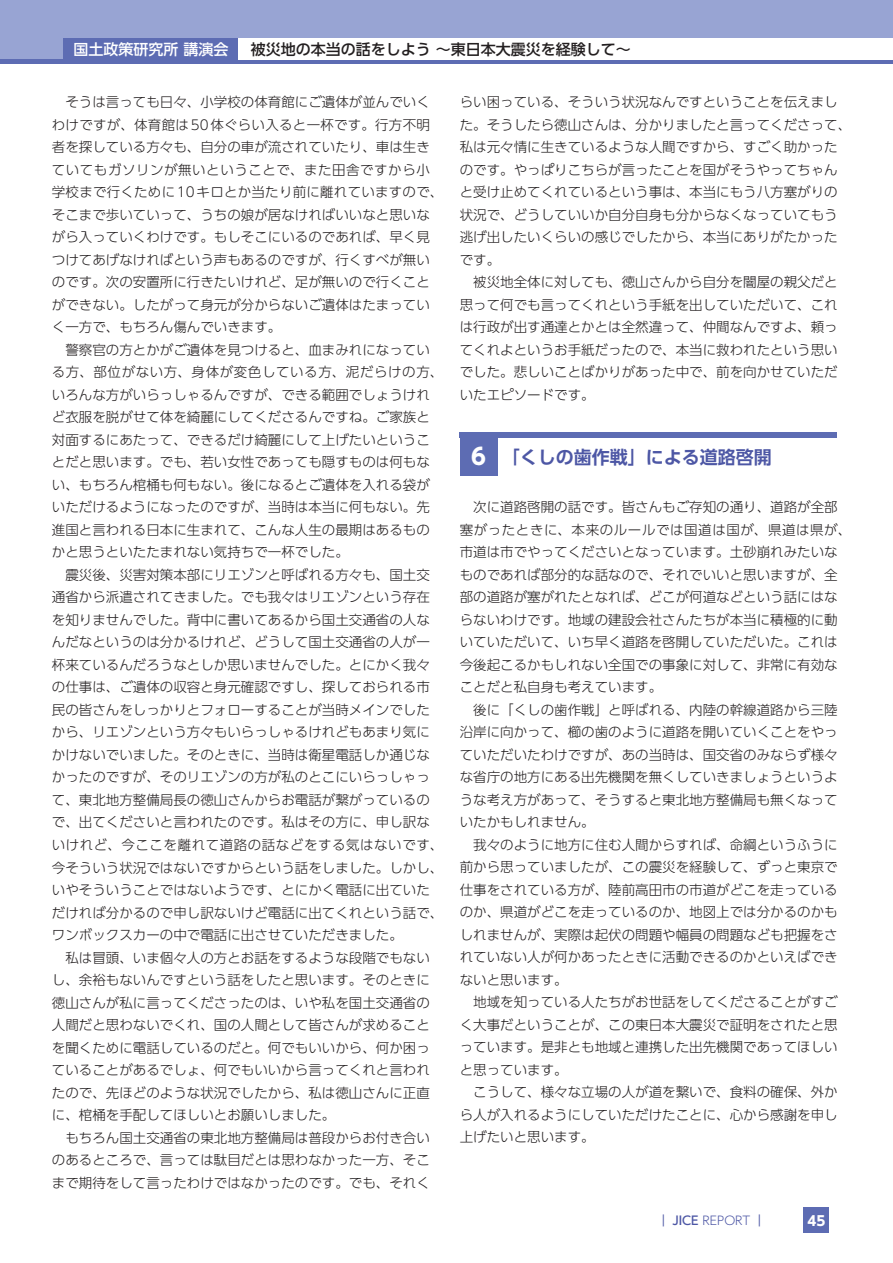
<style>
.page{position:relative;width:893px;height:1263px;background:#fff}
.page>*{position:absolute;margin:0;border:0;box-sizing:border-box;transform-origin:0 0}
.t1{font:700 18px "UD Shin Go Pro De";color:#4d57a5}
.t2{font:500 15px "UD Shin Go Pro";color:#231f20}
.t3{font:500 15px "UD Shin Go Pro";color:#fff}
.t4{font:300 13.5px/22.5px "UD Shin Go Pro";color:#231f20;text-align:justify}
.t5{font:700 13.5px "UD Shin Go Pro";color:#fff}
.t6{font:500 12px "UD Shin Go Pro";color:#4d57a5}
.s1{font-family:"UD Shin Go Pro";font-size:22.5px;color:#fff}
.s2{font-weight:300}
</style>
<div class="page">
<div style="left:0;top:0;width:893px;height:64px;background:#98a4d3"></div>
<div style="left:0;top:59px;width:893px;height:5px;background:#5d6cb3"></div>
<div style="left:238px;top:38px;width:655px;height:22px;background:#fff"></div>
<div style="left:64px;top:38px;width:174px;height:22px;background:#5d6cb3"></div>
<div style="left:804px;top:1208px;width:25px;height:25px;background:#5d6cb3"></div>
<div style="left:460px;top:437px;width:37px;height:39px;background:#5d6cb3"></div>
<div style="left:460px;top:432px;width:377px;height:5px;background:#5d6cb3"></div>
<p class="t3" style="left:73px;top:37px;width:156px">国土政策研究所 講演会</p>
<p class="t2" style="left:251px;top:37px;width:381px">被災地の本当の話をしよう ～東日本大震災を経験して～</p>
<p class="t4" style="left:52px;top:90px;width:393px;text-align:left;text-indent:14px">そうは言っても日々、小学校の体育館にご遺体が並んでいくわけですが、体育館は50体ぐらい入ると一杯です。行方不明者を探している方々も、自分の車が流されていたり、車は生きていてもガソリンが無いということで、また田舎ですから小学校まで行くために10キロとか当たり前に離れていますので、そこまで歩いていって、うちの娘が居なければいいなと思いながら入っていくわけです。もしそこにいるのであれば、早く見つけてあげなければという声もあるのですが、行くすべが無いのです。次の安置所に行きたいけれど、足が無いので行くことができない。したがって身元が分からないご遺体はたまっていく一方で、もちろん傷んでいきます。</p>
<p class="t4" style="left:52px;top:338px;width:393px;text-align:left;text-indent:14px">警察官の方とかがご遺体を見つけると、血まみれになっている方、部位がない方、身体が変色している方、泥だらけの方、いろんな方がいらっしゃるんですが、できる範囲でしょうけれど衣服を脱がせて体を綺麗にしてくださるんですね。ご家族と対面するにあたって、できるだけ綺麗にして上げたいということだと思います。でも、若い女性であっても隠すものは何もない、もちろん棺桶も何もない。後になるとご遺体を入れる袋がいただけるようになったのですが、当時は本当に何もない。先進国と言われる日本に生まれて、こんな人生の最期はあるものかと思うといたたまれない気持ちで一杯でした。</p>
<p class="t4" style="left:52px;top:563px;width:393px;text-align:left;text-indent:14px">震災後、災害対策本部にリエゾンと呼ばれる方々も、国土交通省から派遣されてきました。でも我々はリエゾンという存在を知りませんでした。背中に書いてあるから国土交通省の人なんだなというのは分かるけれど、どうして国土交通省の人が一杯来ているんだろうなとしか思いませんでした。とにかく我々の仕事は、ご遺体の収容と身元確認ですし、探しておられる市民の皆さんをしっかりとフォローすることが当時メインでしたから、リエゾンという方々もいらっしゃるけれどもあまり気にかけないでいました。そのときに、当時は衛星電話しか通じなかったのですが、そのリエゾンの方が私のとこにいらっしゃって、東北地方整備局長の徳山さんからお電話が繋がっているので、出てくださいと言われたのです。私はその方に、申し訳ないけれど、今ここを離れて道路の話などをする気はないです、今そういう状況ではないですからという話をしました。しかし、いやそういうことではないようです、とにかく電話に出ていただければ分かるので申し訳ないけど電話に出てくれという話で、ワンボックスカーの中で電話に出させていただきました。</p>
<p class="t4" style="left:52px;top:946px;width:379px;text-indent:14px">私は冒頭、いま個々人の方とお話をするような段階でもないし、余裕もないんですという話をしたと思います。そのときに徳山さんが私に言ってくださったのは、いや私を国土交通省の人間だと思わないでくれ、国の人間として皆さんが求めることを聞くために電話しているのだと。何でもいいから、何か困っていることがあるでしょ、何でもいいから言ってくれと言われたので、先ほどのような状況でしたから、私は徳山さんに正直に、棺桶を手配してほしいとお願いしました。</p>
<p class="t4" style="left:52px;top:1126px;width:379px;text-indent:14px">もちろん国土交通省の東北地方整備局は普段からお付き合いのあるところで、言っては駄目だとは思わなかった一方、そこまで期待をして言ったわけではなかったのです。でも、それく</p>
<p class="t4" style="left:460px;top:90px;width:393px;text-align:left">らい困っている、そういう状況なんですということを伝えました。そうしたら徳山さんは、分かりましたと言ってくださって、私は元々情に生きているような人間ですから、すごく助かったのです。やっぱりこちらが言ったことを国がそうやってちゃんと受け止めてくれているという事は、本当にもう八方塞がりの状況で、どうしていいか自分自身も分からなくなっていてもう逃げ出したいくらいの感じでしたから、本当にありがたかったです。</p>
<p class="t4" style="left:460px;top:270px;width:379px;text-indent:14px">被災地全体に対しても、徳山さんから自分を闇屋の親父だと思って何でも言ってくれという手紙を出していただいて、これは行政が出す通達とかとは全然違って、仲間なんですよ、頼ってくれよというお手紙だったので、本当に救われたという思いでした。悲しいことばかりがあった中で、前を向かせていただいたエピソードです。</p>
<h1 class="t1" style="left:471px;top:442px;width:302px"><span class="s1">6</span> 「くしの歯作戦」による道路啓開</h1>
<p class="t4" style="left:460px;top:495px;width:393px;text-align:left;text-indent:14px">次に道路啓開の話です。皆さんもご存知の通り、道路が全部塞がったときに、本来のルールでは国道は国が、県道は県が、市道は市でやってくださいとなっています。土砂崩れみたいなものであれば部分的な話なので、それでいいと思いますが、全部の道路が塞がれたとなれば、どこが何道などという話にはならないわけです。地域の建設会社さんたちが本当に積極的に動いていただいて、いち早く道路を啓開していただいた。これは今後起こるかもしれない全国での事象に対して、非常に有効なことだと私自身も考えています。</p>
<p class="t4" style="left:460px;top:698px;width:379px;text-indent:14px">後に「くしの歯作戦」と呼ばれる、内陸の幹線道路から三陸沿岸に向かって、櫛の歯のように道路を開いていくことをやっていただいたわけですが、あの当時は、国交省のみならず様々な省庁の地方にある出先機関を無くしていきましょうというような考え方があって、そうすると東北地方整備局も無くなっていたかもしれません。</p>
<p class="t4" style="left:460px;top:833px;width:379px;text-indent:14px">我々のように地方に住む人間からすれば、命綱というふうに前から思っていましたが、この震災を経験して、ずっと東京で仕事をされている方が、陸前高田市の市道がどこを走っているのか、県道がどこを走っているのか、地図上では分かるのかもしれませんが、実際は起伏の問題や幅員の問題なども把握をされていない人が何かあったときに活動できるのかといえばできないと思います。</p>
<p class="t4" style="left:460px;top:990px;width:379px;text-indent:14px">地域を知っている人たちがお世話をしてくださることがすごく大事だということが、この東日本大震災で証明をされたと思っています。是非とも地域と連携した出先機関であってほしいと思っています。</p>
<p class="t4" style="left:460px;top:1080px;width:379px;text-indent:14px">こうして、様々な立場の人が道を繋いで、食料の確保、外から人が入れるようにしていただけたことに、心から感謝を申し上げたいと思います。</p>
<p class="t6" style="left:657px;top:1211px;width:110px">｜ JICE <span class="s2">REPORT</span> ｜</p>
<p class="t5" style="left:807px;top:1209px;width:19px">45</p>
</div>
